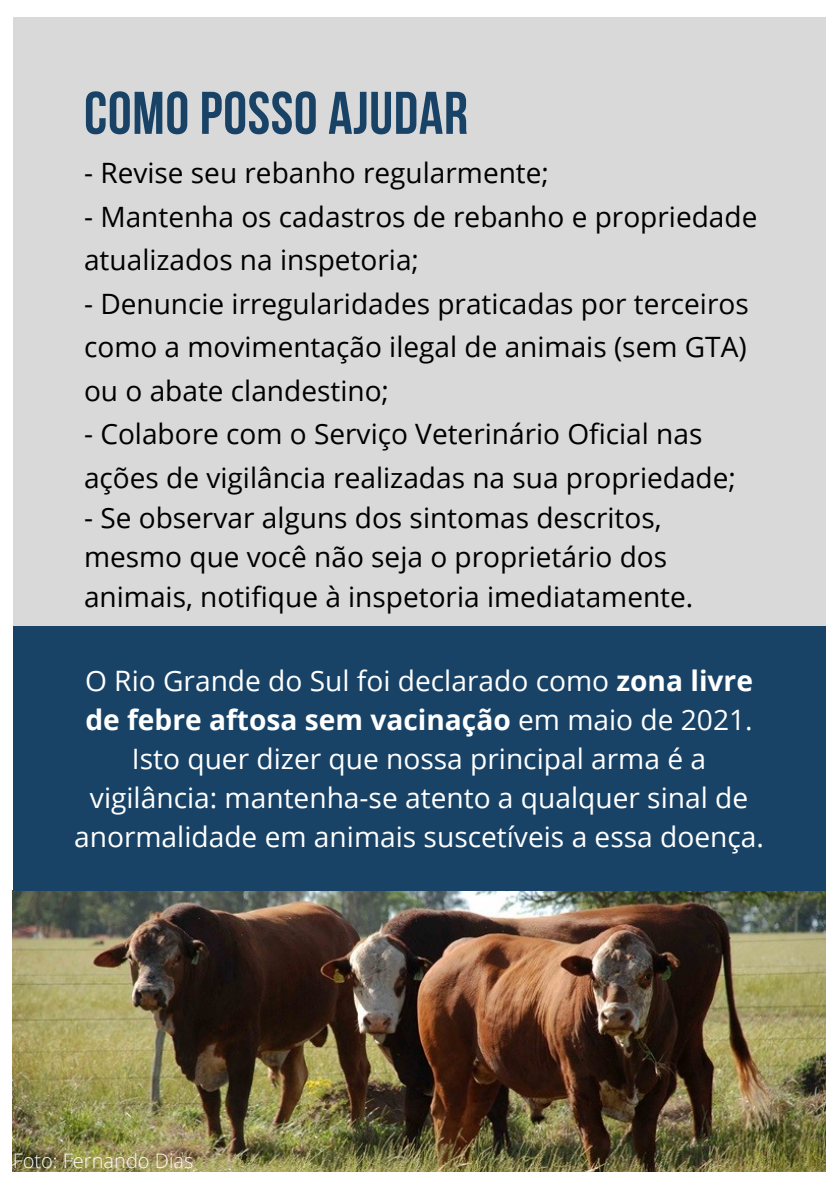
<style>
.page{position:relative;width:839px;height:1191px;background:#fff}
.page>*{position:absolute;margin:0;border:0;box-sizing:border-box;transform-origin:0 0}
.t1{font:700 60px "Bebas Neue";letter-spacing:.01em;color:#184366}
.t2{font:28.2px/39px "Open Sans";color:#fff;text-align:center}
.t3{font:28px/43.6px "Open Sans";color:#000}
.t4{font:300 20px "Open Sans";color:#fbfbfa}
.s1{font-weight:700}
</style>
<div class="page">
<div style="left:13px;top:17px;width:812px;height:1155px;background:#d9d9d9"></div>
<img style="left:13px;top:891px;width:812px;height:281px">
<div style="left:13px;top:626px;width:812px;height:265px;background:#184366"></div>
<p class="t1" style="left:84px;top:89px;width:385px">COMO POSSO AJUDAR</p>
<p class="t3" style="left:84px;top:150px;width:466px">- Revise seu rebanho regularmente;</p>
<p class="t3" style="left:84px;top:194px;width:674px">- Mantenha os cadastros de rebanho e propriedade atualizados na inspetoria;</p>
<p class="t3" style="left:84px;top:281px;width:666px;text-align:justify">- Denuncie irregularidades praticadas por terceiros como a movimentação ilegal de animais (sem GTA) ou o abate clandestino;</p>
<p class="t3" style="left:84px;top:412px;width:653px">- Colabore com o Serviço Veterinário Oficial nas ações de vigilância realizadas na sua propriedade;</p>
<p class="t3" style="left:84px;top:498px;width:610px;line-height:39px">- Se observar alguns dos sintomas descritos, mesmo que você não seja o proprietário dos animais, notifique à inspetoria imediatamente.</p>
<p class="t2" style="left:74px;top:661px;width:691px">O Rio Grande do Sul foi declarado como <span class="s1">zona livre de febre aftosa sem vacinação</span> em maio de 2021.<br>Isto quer dizer que nossa principal arma é a vigilância: mantenha-se atento a qualquer sinal de anormalidade em animais suscetíveis a essa doença.</p>
<p class="t4" style="left:13px;top:1147px;width:182px">Foto: Fernando Dias</p>
</div>
